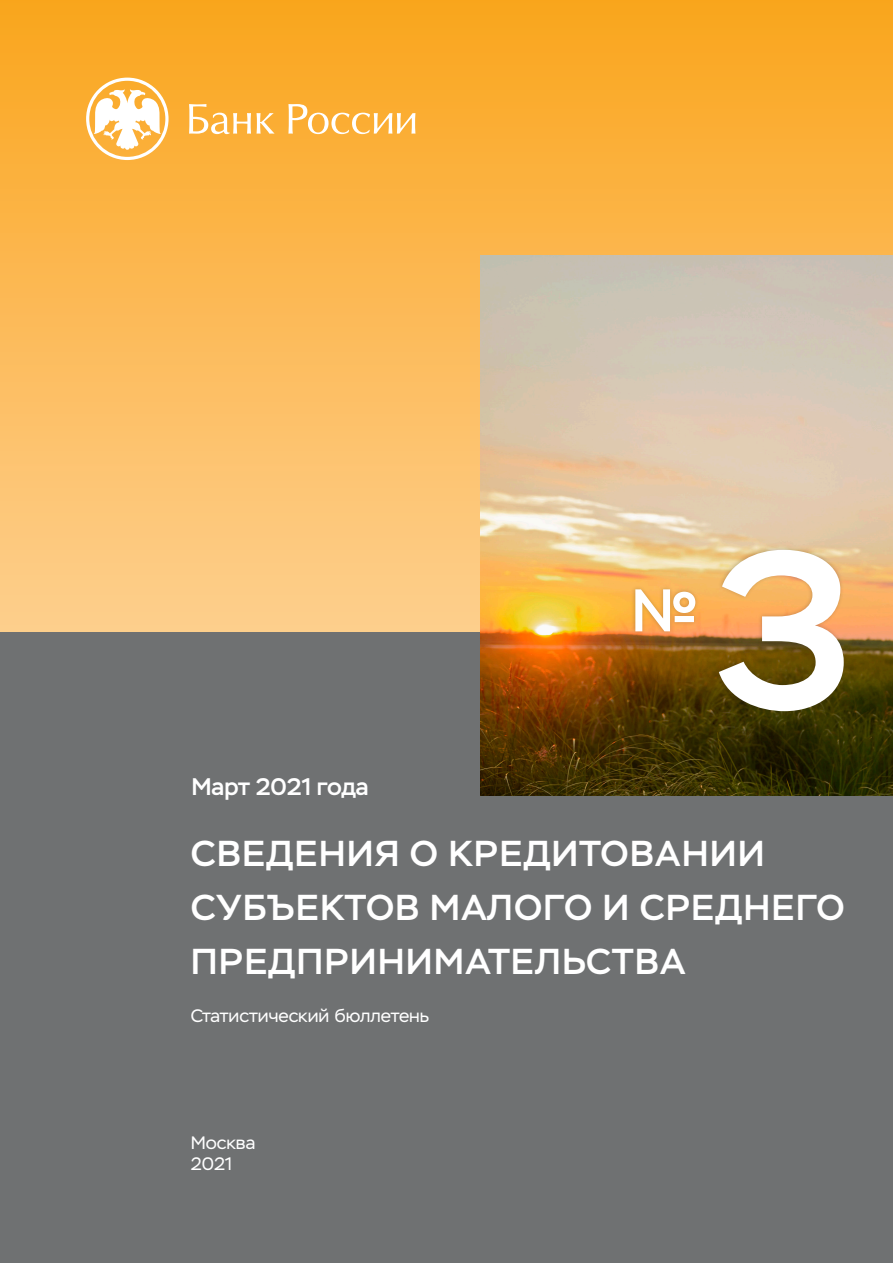
<style>
.page{position:relative;width:893px;height:1263px;background:#fff}
.page>*{position:absolute;margin:0;border:0;box-sizing:border-box;transform-origin:0 0}
.Текст{font:500 225px "Stem";color:#fff}
.Текст-2{font:500 60px "Stem";color:#fff}
.Текст-3{font:500 36px/54px "Stem";letter-spacing:.03em;color:#fff}
.Текст-4{font:500 24px "Stem";color:#fff}
.Текст-5{font:18px "Stem";color:#fff}
</style>
<div class="page">
<div style="left:0;top:631px;width:893px;height:632px;background:#6f7172"></div>
<div style="left:0;top:0;width:893px;height:631px;background:linear-gradient(to bottom,#faa51e,#fecf8f)"></div>
<img style="left:480px;top:255px;width:413px;height:540px">
<svg style="left:86px;top:78px;width:83px;height:82px"></svg>
<svg style="left:189px;top:104px;width:62px;height:30px"></svg>
<svg style="left:257px;top:113px;width:18px;height:21px"></svg>
<svg style="left:288px;top:104px;width:127px;height:30px"></svg>
<div style="left:631px;top:545px;width:217px;height:171px;background:#231f20;opacity:.25"></div>
<p class="Текст-4" style="left:191px;top:772px;width:179px">Март 2021 года</p>
<p class="Текст-2" style="left:631px;top:574px;width:70px">№</p>
<p class="Текст" style="left:713px;top:493px;width:139px">3</p>
<p class="Текст-3" style="left:191px;top:826px;width:655px">СВЕДЕНИЯ О КРЕДИТОВАНИИ<br>СУБЪЕКТОВ МАЛОГО И СРЕДНЕГО<br>ПРЕДПРИНИМАТЕЛЬСТВА</p>
<p class="Текст-5" style="left:191px;top:1005px;width:240px">Статистический бюллетень</p>
<p class="Текст-5" style="left:191px;top:1132px;width:66px">Москва</p>
<p class="Текст-5" style="left:191px;top:1153px;width:43px">2021</p>
</div>
